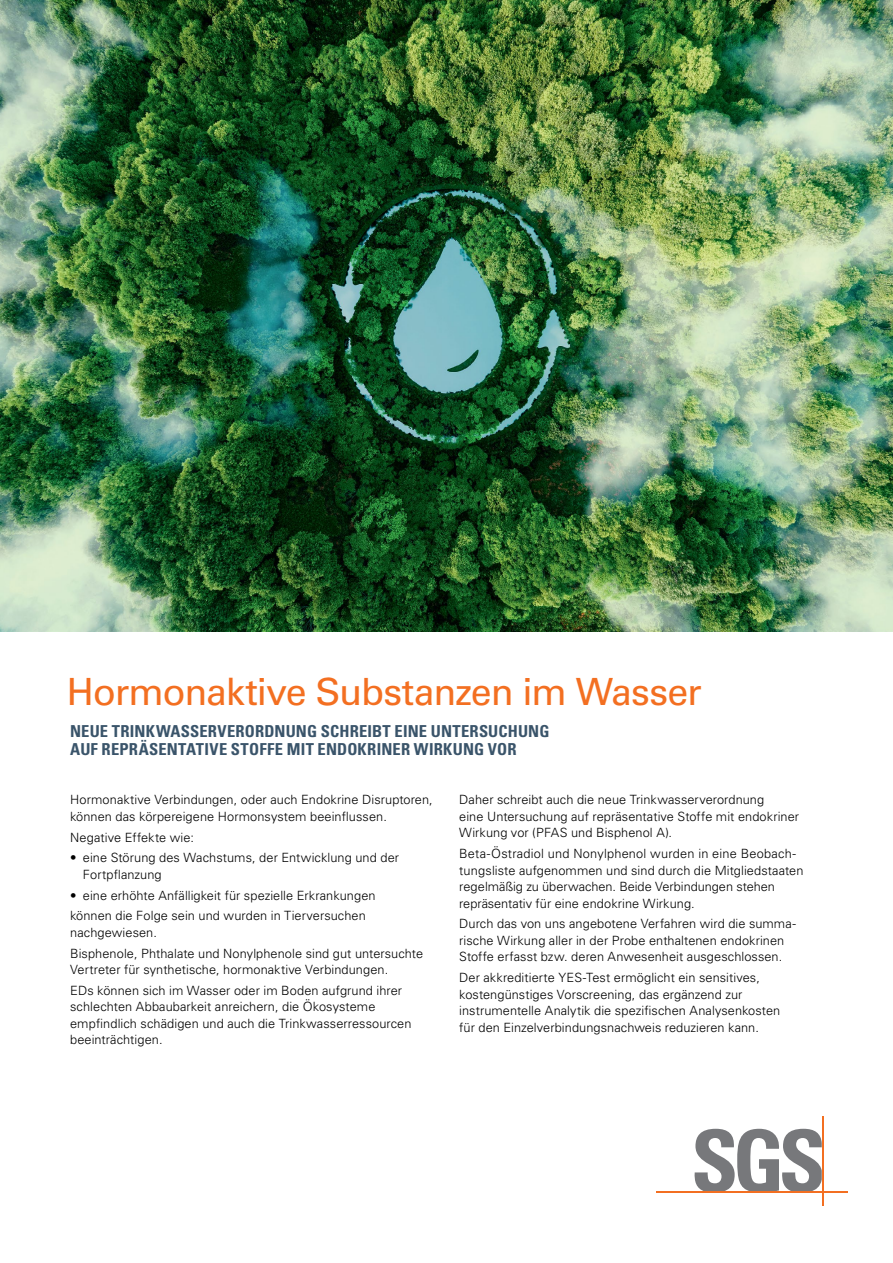
<style>
.page{position:relative;width:893px;height:1263px;background:#fff}
.page>*{position:absolute;margin:0;border:0;box-sizing:border-box;transform-origin:0 0}
.Body_Text{font:37.5px "Univers LT Std";letter-spacing:-.03em;color:#f36f21}
.Second_Subline{font:700 condensed 16.5px/18px "Univers LT Std";letter-spacing:.01em;color:#3a546a}
.Body_Text-2{font:300 12.75px/16.5px "Univers LT Std";letter-spacing:.005em;color:#000}
</style>
<div class="page">
<img style="left:0;top:0;width:893px;height:631px">
<svg style="left:656px;top:1116px;width:192px;height:90px"></svg>
<p class="Body_Text" style="left:67px;top:670px;width:636px">Hormonaktive Substanzen im Wasser</p>
<p class="Second_Subline" style="left:70px;top:722px;width:481px">NEUE TRINKWASSERVERORDNUNG SCHREIBT EINE UNTERSUCHUNG<br>AUF REPRÄSENTATIVE STOFFE MIT ENDOKRINER WIRKUNG VOR</p>
<p class="Body_Text-2" style="left:70px;top:792px;width:364px">Hormonaktive Verbindungen, oder auch Endokrine Disruptoren, können das körpereigene Hormonsystem beeinflussen.</p>
<p class="Body_Text-2" style="left:70px;top:829px;width:125px">Negative Effekte wie:</p>
<p class="Body_Text-2" style="left:83px;top:850px;width:318px;text-indent:-13px">• eine Störung des Wachstums, der Entwicklung und der<br>Fortpflanzung</p>
<p class="Body_Text-2" style="left:70px;top:887px;width:307px">• eine erhöhte Anfälligkeit für spezielle Erkrankungen</p>
<p class="Body_Text-2" style="left:70px;top:908px;width:297px">können die Folge sein und wurden in Tierversuchen nachgewiesen.</p>
<p class="Body_Text-2" style="left:70px;top:945px;width:354px">Bisphenole, Phthalate und Nonylphenole sind gut untersuchte<br>Vertreter für synthetische, hormonaktive Verbindungen.</p>
<p class="Body_Text-2" style="left:70px;top:982px;width:343px">EDs können sich im Wasser oder im Boden aufgrund ihrer schlechten Abbaubarkeit anreichern, die Ökosysteme empfindlich schädigen und auch die Trinkwasserressourcen beeinträchtigen.</p>
<p class="Body_Text-2" style="left:459px;top:792px;width:341px">Daher schreibt auch die neue Trinkwasserverordnung<br>eine Untersuchung auf repräsentative Stoffe mit endokriner<br>Wirkung vor (PFAS und Bisphenol A).</p>
<p class="Body_Text-2" style="left:459px;top:845px;width:346px">Beta-Östradiol und Nonylphenol wurden in eine Beobach&shy;tungsliste aufgenommen und sind durch die Mitgliedstaaten regelmäßig zu überwachen. Beide Verbindungen stehen repräsentativ für eine endokrine Wirkung.</p>
<p class="Body_Text-2" style="left:459px;top:916px;width:338px">Durch das von uns angebotene Verfahren wird die summa&shy;rische Wirkung aller in der Probe enthaltenen endokrinen<br>Stoffe erfasst bzw. deren Anwesenheit ausgeschlossen.</p>
<p class="Body_Text-2" style="left:459px;top:969px;width:323px">Der akkreditierte YES-Test ermöglicht ein sensitives, kostengünstiges Vorscreening, das ergänzend zur instrumentelle Analytik die spezifischen Analysenkosten für den Einzelverbindungsnachweis reduzieren kann.</p>
</div>
